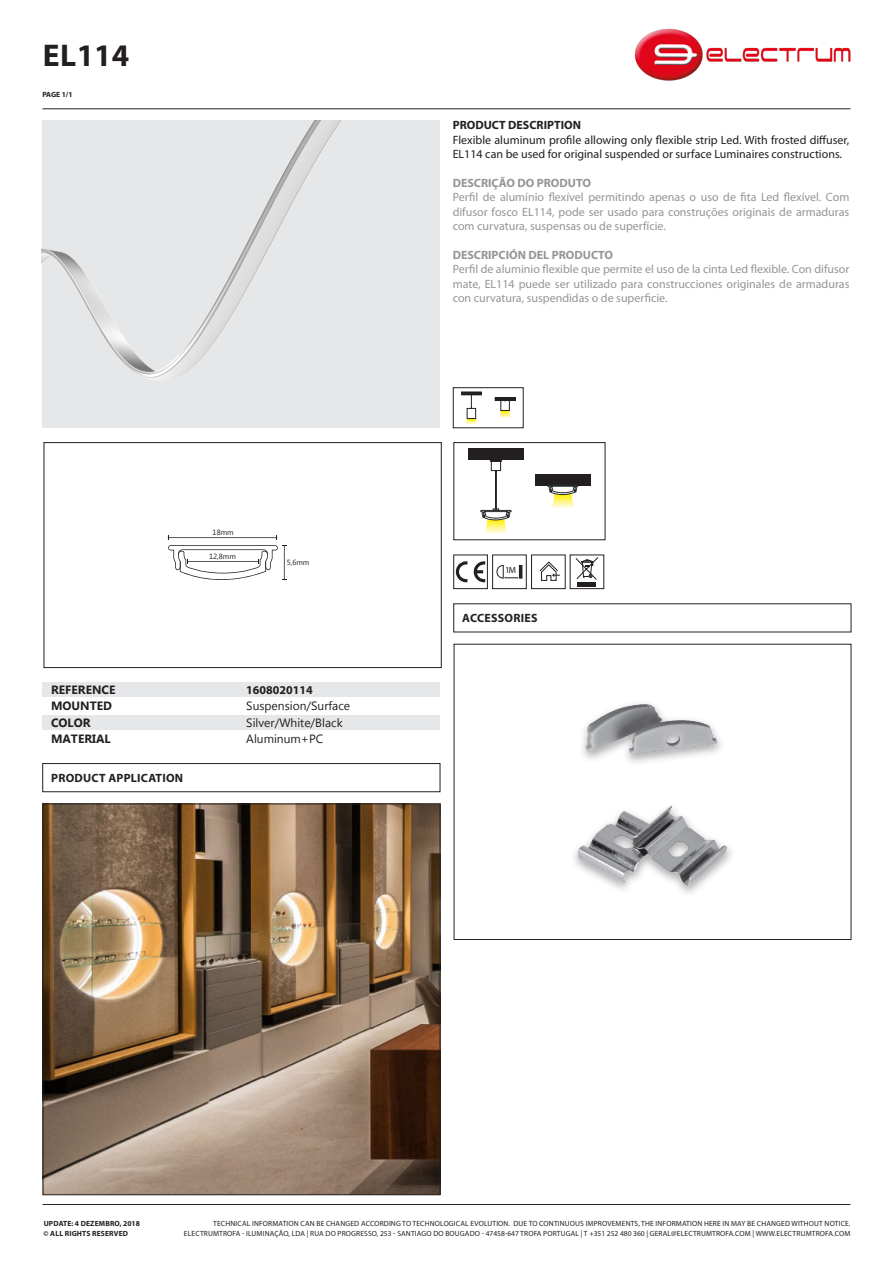
<style>
.page{position:relative;width:893px;height:1263px;background:#fff}
.page>*{position:absolute;margin:0;border:0;box-sizing:border-box;transform-origin:0 0}
.t1{font:700 31.5px "Myriad Pro";letter-spacing:.005em;color:#231f20}
.t2{font:12px/14.4px "Myriad Pro";color:#939598;text-align:justify}
.t3{font:12px/14.4px "Myriad Pro";color:#231f20}
.t4{font:12px "Myanmar Text";color:#231f20}
.t5{font:700 12px "Myriad Pro";color:#939598}
.t6{font:700 12px "Myriad Pro";letter-spacing:.02em;color:#231f20}
.t7{font:700 12px "Myanmar Text";color:#231f20}
.t8{font:700 12px "Myriad Pro";color:#231f20}
.t9{font:9px "Myriad Pro";color:#231f20}
.t10{font:7.5px "Myriad Pro";letter-spacing:.02em;color:#231f20}
.t11{font:700 7.5px "Myriad Pro";letter-spacing:.02em;color:#231f20}
.t12{font:7.5px "Myanmar Text";color:#231f20}
</style>
<div class="page">
<hr style="left:43px;top:109px;width:807px;height:1px;background:#231f20">
<hr style="left:43px;top:1204px;width:807px;height:1px;background:#231f20">
<img style="left:634px;top:28px;width:217px;height:53px">
<div style="left:42px;top:120px;width:397px;height:308px;background:#e6e7e9"></div>
<div style="left:44px;top:442px;width:397px;height:226px;border:1px solid #231f20"></div>
<div style="left:454px;top:442px;width:151px;height:98px;border:1px solid #231f20"></div>
<svg style="left:453px;top:555px;width:151px;height:34px"></svg>
<div style="left:453px;top:387px;width:70px;height:41px;border:1px solid #231f20"></div>
<img style="left:42px;top:120px;width:300px;height:260px">
<div style="left:454px;top:391px;width:34px;height:34px;background:#fff;border-radius:4px"></div>
<svg style="left:461px;top:392px;width:20px;height:32px"></svg>
<div style="left:488px;top:391px;width:34px;height:34px;background:#fff;border-radius:4px"></div>
<div style="left:495px;top:397px;width:20px;height:3px;border:1px solid #231f20"></div>
<svg style="left:495px;top:398px;width:20px;height:20px"></svg>
<svg style="left:535px;top:474px;width:55px;height:34px"></svg>
<svg style="left:468px;top:449px;width:55px;height:84px"></svg>
<img style="left:582px;top:703px;width:139px;height:60px">
<div style="left:570px;top:801px;width:166px;height:98px;background:#231f20;opacity:.38"></div>
<div style="left:43px;top:682px;width:397px;height:14px;background:#e6e7e9"></div>
<div style="left:43px;top:715px;width:397px;height:14px;background:#e6e7e9"></div>
<svg style="left:168px;top:535px;width:119px;height:45px"></svg>
<div style="left:43px;top:763px;width:397px;height:29px;border:1px solid #231f20"></div>
<img style="left:45px;top:806px;width:393px;height:387px">
<div style="left:43px;top:804px;width:397px;height:391px;border:1px solid #231f20"></div>
<p class="t1" style="left:43px;top:35px;width:88px">EL114</p>
<p class="t11" style="left:42px;top:89px;width:32px">PAGE 1/1</p>
<p class="t12" style="left:213px;top:528px;width:22px">18mm</p>
<p class="t12" style="left:209px;top:552px;width:28px">12,8mm</p>
<p class="t12" style="left:287px;top:558px;width:24px">5,6mm</p>
<p class="t7" style="left:51px;top:683px;width:66px">REFERENCE</p>
<p class="t7" style="left:51px;top:699px;width:62px">MOUNTED</p>
<p class="t7" style="left:51px;top:716px;width:41px">COLOR</p>
<p class="t7" style="left:51px;top:732px;width:61px">MATERIAL</p>
<p class="t6" style="left:51px;top:770px;width:133px">PRODUCT APPLICATION</p>
<p class="t8" style="left:246px;top:682px;width:68px">1608020114</p>
<p class="t4" style="left:246px;top:699px;width:105px">Suspension/Surface</p>
<p class="t4" style="left:246px;top:716px;width:98px">Silver/White/Black</p>
<p class="t4" style="left:246px;top:732px;width:78px">Aluminum+PC</p>
<p class="t8" style="left:453px;top:118px;width:130px">PRODUCT DESCRIPTION</p>
<p class="t3" style="left:453px;top:132px;width:398px">Flexible aluminum profile allowing only flexible strip Led. With frosted diffuser,<br>EL114 can be used for original suspended or surface Luminaires constructions.</p>
<p class="t5" style="left:453px;top:175px;width:139px">DESCRIÇÃO DO PRODUTO</p>
<p class="t2" style="left:453px;top:190px;width:398px">Perfil de alumínio flexível permitindo apenas o uso de fita Led flexível. Com difusor fosco EL114, pode ser usado para construções originais de armaduras com curvatura, suspensas ou de superfície.</p>
<p class="t5" style="left:453px;top:247px;width:161px">DESCRIPCIÓN DEL PRODUCTO</p>
<p class="t2" style="left:453px;top:262px;width:398px">Perfil de aluminio flexible que permite el uso de la cinta Led flexible. Con difusor mate, EL114 puede ser utilizado para construcciones originales de armaduras con curvatura, suspendidas o de superficie.</p>
<p class="t9" style="left:505px;top:564px;width:12px">1M</p>
<p class="t6" style="left:462px;top:610px;width:77px">ACCESSORIES</p>
<p class="t11" style="left:44px;top:1219px;width:98px">UPDATE: 4 DEZEMBRO, 2018</p>
<p class="t11" style="left:44px;top:1228px;width:86px">© ALL RIGHTS RESERVED</p>
<p class="t10" style="left:213px;top:1219px;width:639px">TECHNICAL INFORMATION CAN BE CHANGED ACCORDING TO TECHNOLOGICAL EVOLUTION. DUE TO CONTINUOUS IMPROVEMENTS, THE INFORMATION HERE IN MAY BE CHANGED WITHOUT NOTICE.</p>
<p class="t10" style="left:184px;top:1228px;width:668px">ELECTRUMTROFA - ILUMINAÇÃO, LDA | RUA DO PROGRESSO, 253 - SANTIAGO DO BOUGADO - 47458-647 TROFA PORTUGAL | T +351 252 480 360 | GERAL@ELECTRUMTROFA.COM | WWW.ELECTRUMTROFA.COM</p>
</div>
